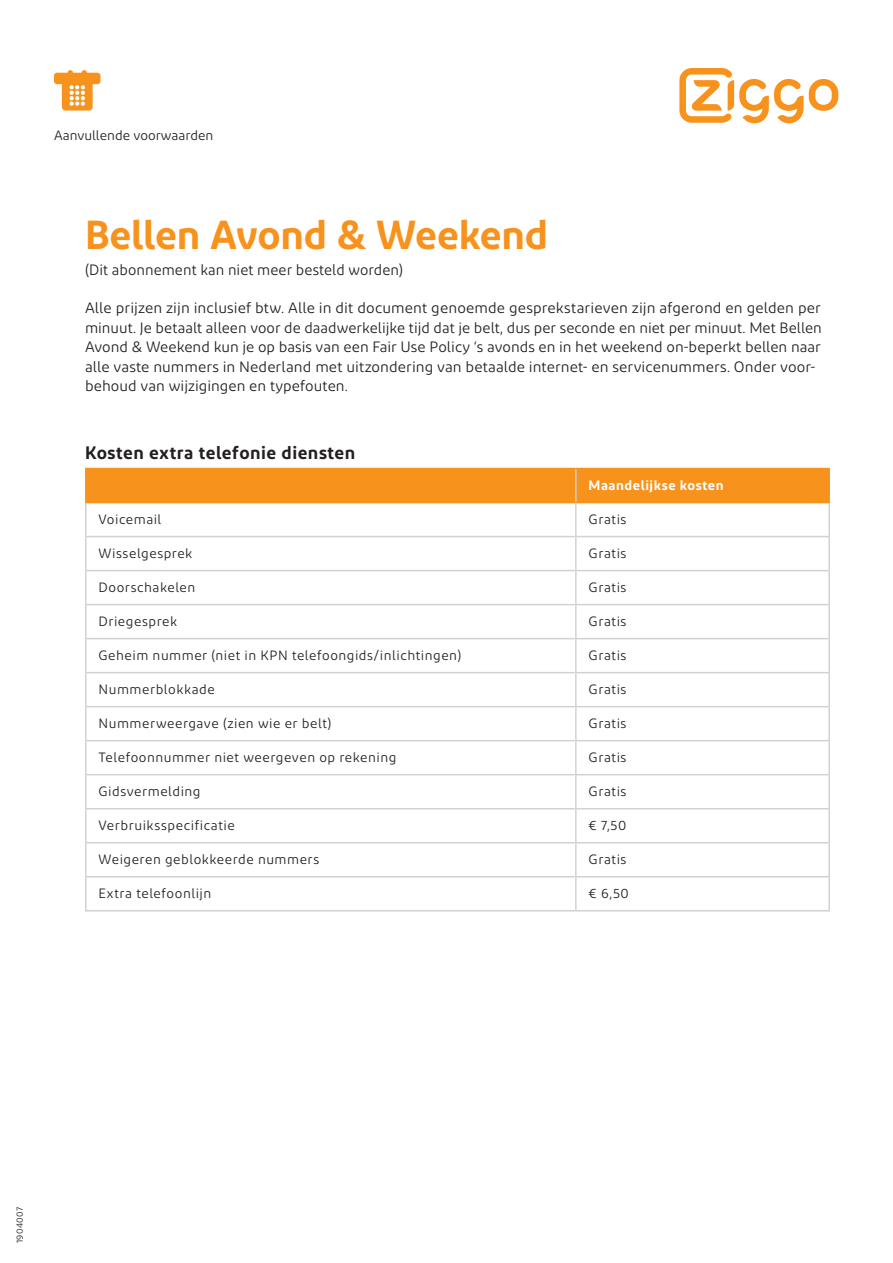
<style>
.page{position:relative;width:893px;height:1263px;background:#fff}
.page>*{position:absolute;margin:0;border:0;box-sizing:border-box;transform-origin:0 0}
.t1{font:600 40.5px "Diodrum";letter-spacing:-.01em;color:#f7931d}
.t2{font:600 18px "Diodrum";letter-spacing:.03em;color:#231f20}
.t3{font:15px/19.5px "Diodrum";color:#231f20}
.t4{font:13.5px "Diodrum";letter-spacing:.04em;color:#231f20}
.t5{font:13.5px "Diodrum";color:#231f20}
.t6{font:600 13.5px "Diodrum";letter-spacing:.04em;color:#fff}
.t7{font:9px "Diodrum";letter-spacing:.035em;color:#231f20}
</style>
<div class="page">
<svg style="left:54px;top:70px;width:46px;height:41px"></svg>
<svg style="left:679px;top:68px;width:159px;height:55px"></svg>
<div style="left:87px;top:469px;width:741px;height:33px;background:#f7931d"></div>
<hr style="left:575px;top:469px;width:2px;height:33px;background:#d1d2d4">
<hr style="left:85px;top:503px;width:2px;height:33px;background:#d1d2d4">
<hr style="left:575px;top:503px;width:2px;height:33px;background:#d1d2d4">
<hr style="left:828px;top:503px;width:2px;height:33px;background:#d1d2d4">
<hr style="left:85px;top:536px;width:491px;height:1px;background:#d1d2d4">
<hr style="left:85px;top:537px;width:2px;height:33px;background:#d1d2d4">
<hr style="left:576px;top:536px;width:254px;height:1px;background:#d1d2d4">
<hr style="left:575px;top:537px;width:2px;height:33px;background:#d1d2d4">
<hr style="left:828px;top:537px;width:2px;height:33px;background:#d1d2d4">
<hr style="left:85px;top:570px;width:491px;height:1px;background:#d1d2d4">
<hr style="left:85px;top:571px;width:2px;height:33px;background:#d1d2d4">
<hr style="left:576px;top:570px;width:254px;height:1px;background:#d1d2d4">
<hr style="left:575px;top:571px;width:2px;height:33px;background:#d1d2d4">
<hr style="left:828px;top:571px;width:2px;height:33px;background:#d1d2d4">
<hr style="left:85px;top:604px;width:491px;height:1px;background:#d1d2d4">
<hr style="left:85px;top:605px;width:2px;height:33px;background:#d1d2d4">
<hr style="left:576px;top:604px;width:254px;height:1px;background:#d1d2d4">
<hr style="left:575px;top:605px;width:2px;height:33px;background:#d1d2d4">
<hr style="left:828px;top:605px;width:2px;height:33px;background:#d1d2d4">
<hr style="left:85px;top:638px;width:491px;height:1px;background:#d1d2d4">
<hr style="left:85px;top:639px;width:2px;height:33px;background:#d1d2d4">
<hr style="left:576px;top:638px;width:254px;height:1px;background:#d1d2d4">
<hr style="left:575px;top:639px;width:2px;height:33px;background:#d1d2d4">
<hr style="left:828px;top:639px;width:2px;height:33px;background:#d1d2d4">
<hr style="left:85px;top:672px;width:491px;height:1px;background:#d1d2d4">
<hr style="left:85px;top:673px;width:2px;height:33px;background:#d1d2d4">
<hr style="left:576px;top:672px;width:254px;height:1px;background:#d1d2d4">
<hr style="left:575px;top:673px;width:2px;height:33px;background:#d1d2d4">
<hr style="left:828px;top:673px;width:2px;height:33px;background:#d1d2d4">
<hr style="left:85px;top:706px;width:491px;height:1px;background:#d1d2d4">
<hr style="left:85px;top:707px;width:2px;height:33px;background:#d1d2d4">
<hr style="left:576px;top:706px;width:254px;height:1px;background:#d1d2d4">
<hr style="left:575px;top:707px;width:2px;height:33px;background:#d1d2d4">
<hr style="left:828px;top:707px;width:2px;height:33px;background:#d1d2d4">
<hr style="left:85px;top:740px;width:491px;height:1px;background:#d1d2d4">
<hr style="left:85px;top:741px;width:2px;height:33px;background:#d1d2d4">
<hr style="left:576px;top:740px;width:254px;height:1px;background:#d1d2d4">
<hr style="left:575px;top:741px;width:2px;height:33px;background:#d1d2d4">
<hr style="left:828px;top:741px;width:2px;height:33px;background:#d1d2d4">
<hr style="left:85px;top:774px;width:491px;height:1px;background:#d1d2d4">
<hr style="left:85px;top:775px;width:2px;height:33px;background:#d1d2d4">
<hr style="left:576px;top:774px;width:254px;height:1px;background:#d1d2d4">
<hr style="left:575px;top:775px;width:2px;height:33px;background:#d1d2d4">
<hr style="left:828px;top:775px;width:2px;height:33px;background:#d1d2d4">
<hr style="left:85px;top:808px;width:491px;height:1px;background:#d1d2d4">
<hr style="left:85px;top:809px;width:2px;height:33px;background:#d1d2d4">
<hr style="left:576px;top:808px;width:254px;height:1px;background:#d1d2d4">
<hr style="left:575px;top:809px;width:2px;height:33px;background:#d1d2d4">
<hr style="left:828px;top:809px;width:2px;height:33px;background:#d1d2d4">
<hr style="left:85px;top:842px;width:491px;height:1px;background:#d1d2d4">
<hr style="left:85px;top:843px;width:2px;height:33px;background:#d1d2d4">
<hr style="left:576px;top:842px;width:254px;height:1px;background:#d1d2d4">
<hr style="left:575px;top:843px;width:2px;height:33px;background:#d1d2d4">
<hr style="left:828px;top:843px;width:2px;height:33px;background:#d1d2d4">
<hr style="left:85px;top:876px;width:491px;height:1px;background:#d1d2d4">
<hr style="left:85px;top:877px;width:2px;height:33px;background:#d1d2d4">
<hr style="left:576px;top:876px;width:254px;height:1px;background:#d1d2d4">
<hr style="left:575px;top:877px;width:2px;height:33px;background:#d1d2d4">
<hr style="left:828px;top:877px;width:2px;height:33px;background:#d1d2d4">
<hr style="left:85px;top:910px;width:491px;height:1px;background:#d1d2d4">
<hr style="left:576px;top:910px;width:254px;height:1px;background:#d1d2d4">
<hr style="left:85px;top:469px;width:2px;height:33px;background:#f7931d">
<hr style="left:85px;top:468px;width:491px;height:1px;background:#f7931d">
<hr style="left:576px;top:468px;width:254px;height:1px;background:#f7931d">
<hr style="left:828px;top:469px;width:2px;height:33px;background:#f7931d">
<hr style="left:85px;top:502px;width:491px;height:1px;background:#f7931d">
<hr style="left:576px;top:502px;width:254px;height:1px;background:#f7931d">
<p class="t5" style="left:54px;top:127px;width:161px">Aanvullende voorwaarden</p>
<p class="t1" style="left:85px;top:209px;width:465px">Bellen Avond &amp; Weekend</p>
<p class="t3" style="left:85px;top:259px;width:319px">(Dit abonnement kan niet meer besteld worden)</p>
<p class="t3" style="left:85px;top:298px;width:738px">Alle prijzen zijn inclusief btw. Alle in dit document genoemde gesprekstarieven zijn afgerond en gelden per minuut. Je betaalt alleen voor de daadwerkelijke tijd dat je belt, dus per seconde en niet per minuut. Met Bellen Avond &amp; Weekend kun je op basis van een Fair Use Policy ‘s avonds en in het weekend on-beperkt bellen naar alle vaste nummers in Nederland met uitzondering van betaalde internet- en servicenummers. Onder voor&shy;behoud van wijzigingen en typefouten.</p>
<p class="t2" style="left:85px;top:441px;width:272px">Kosten extra telefonie diensten</p>
<p class="t6" style="left:589px;top:476px;width:137px">Maandelijkse kosten</p>
<p class="t4" style="left:99px;top:511px;width:64px">Voicemail</p>
<p class="t4" style="left:589px;top:511px;width:39px">Gratis</p>
<p class="t4" style="left:99px;top:545px;width:95px">Wisselgesprek</p>
<p class="t4" style="left:589px;top:545px;width:39px">Gratis</p>
<p class="t4" style="left:99px;top:579px;width:98px">Doorschakelen</p>
<p class="t4" style="left:589px;top:579px;width:39px">Gratis</p>
<p class="t4" style="left:99px;top:613px;width:80px">Driegesprek</p>
<p class="t4" style="left:589px;top:613px;width:39px">Gratis</p>
<p class="t4" style="left:99px;top:647px;width:364px">Geheim nummer (niet in KPN telefoongids/inlichtingen)</p>
<p class="t4" style="left:589px;top:647px;width:39px">Gratis</p>
<p class="t4" style="left:99px;top:681px;width:118px">Nummerblokkade</p>
<p class="t4" style="left:589px;top:681px;width:39px">Gratis</p>
<p class="t4" style="left:99px;top:715px;width:234px">Nummerweergave (zien wie er belt)</p>
<p class="t4" style="left:589px;top:715px;width:39px">Gratis</p>
<p class="t4" style="left:99px;top:749px;width:299px">Telefoonnummer niet weergeven op rekening</p>
<p class="t4" style="left:589px;top:749px;width:39px">Gratis</p>
<p class="t4" style="left:99px;top:783px;width:104px">Gidsvermelding</p>
<p class="t4" style="left:589px;top:783px;width:39px">Gratis</p>
<p class="t4" style="left:99px;top:817px;width:138px">Verbruiksspecificatie</p>
<p class="t4" style="left:589px;top:817px;width:39px">€ 7,50</p>
<p class="t4" style="left:99px;top:851px;width:222px">Weigeren geblokkeerde nummers</p>
<p class="t4" style="left:589px;top:851px;width:39px">Gratis</p>
<p class="t4" style="left:99px;top:885px;width:114px">Extra telefoonlijn</p>
<p class="t4" style="left:589px;top:885px;width:42px">€ 6,50</p>
<p class="t7" style="left:14px;top:1243px;width:37px;rotate:-90deg">1904007</p>
</div>
